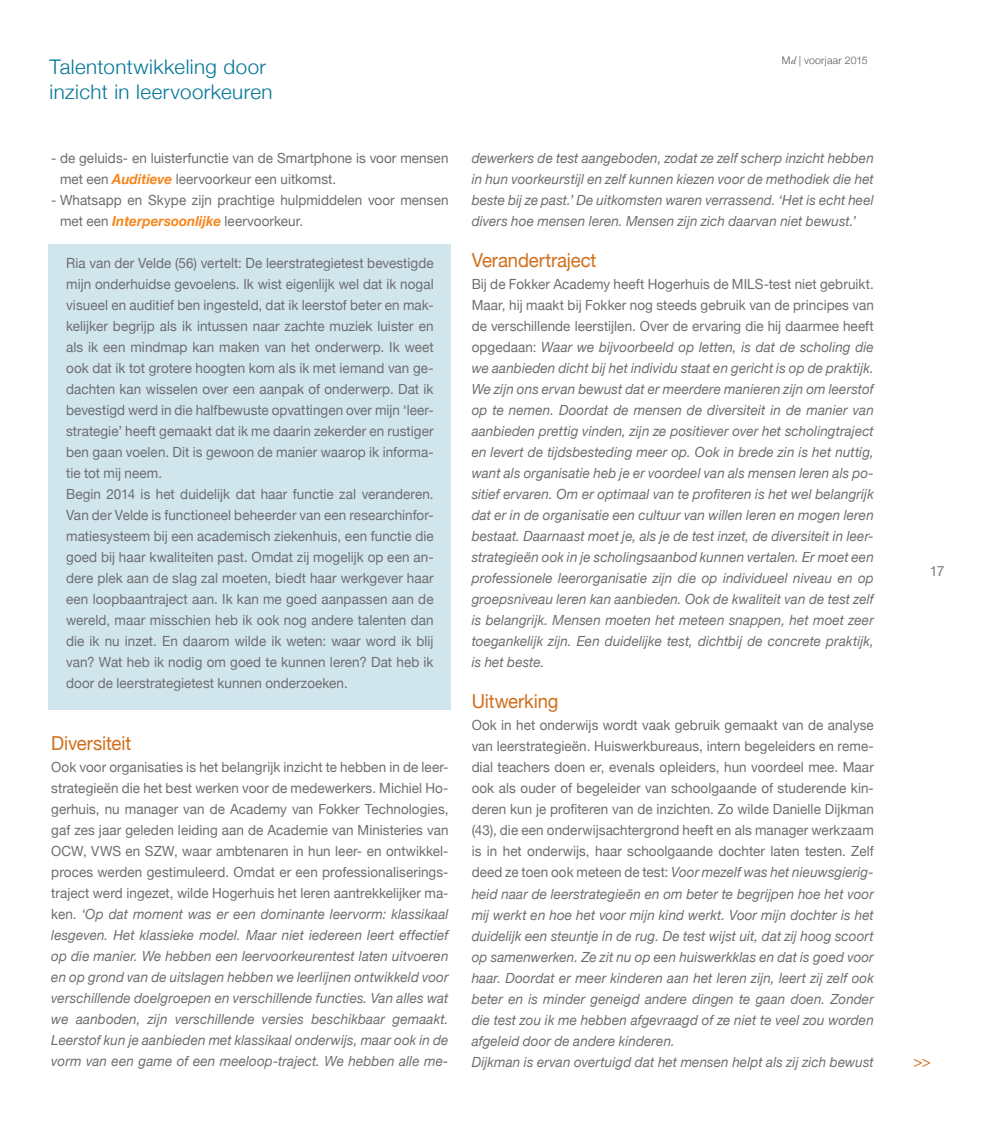
<style>
.page{position:relative;width:993px;height:1141px;background:#fff}
.page>*{position:absolute;margin:0;border:0;box-sizing:border-box;transform-origin:0 0}
.t1{font:300 20.12px/24.5px "Helvetica Neue";letter-spacing:.02em;color:#007597}
.t2{font:19.25px "Helvetica Neue";letter-spacing:-.005em;color:#d06f1a;scale:.96 1}
.t3{font:15.75px "Helvetica Neue";color:#d06f1a;scale:.96 1}
.t4{font:italic 14px/21px "Helvetica Neue";letter-spacing:.01em;color:#6d6e71;text-align:justify;scale:.96 1}
.t5{font:14px/21px "Helvetica Neue";letter-spacing:.005em;color:#6d6e71;scale:.96 1}
.t6{font:14px "Helvetica Neue";color:#77787b}
.t7{font:300 10.5px "Helvetica Neue";letter-spacing:.025em;color:#58595b}
.s1{font-family:"Adobe Garamond Pro";font-weight:400;font-style:italic}
.s2{font-weight:700;font-style:italic;color:#f6861f}
.s3{font-style:normal}
</style>
<div class="page">
<div style="left:49px;top:244px;width:402px;height:466px;background:#d1e5ed"></div>
<h1 class="t1" style="left:50px;top:54px;width:224px">Talentontwikkeling door inzicht in leervoorkeuren</h1>
<p class="t7" style="left:781px;top:54px;width:87px">M<span class="s1">d</span> | voorjaar 2015</p>
<p class="t5" style="left:60px;top:148px;width:406px;text-indent:-9px">- de geluids- en luisterfunctie van de Smartphone is voor mensen met een <span class="s2">Auditieve</span> leervoorkeur een uitkomst.</p>
<p class="t5" style="left:60px;top:190px;width:406px;text-indent:-9px">- Whatsapp en Skype zijn prachtige hulpmiddelen voor mensen met een <span class="s2">Interpersoonlijke</span> leervoorkeur.</p>
<p class="t5" style="left:66px;top:253px;width:384px">Ria van der Velde (56) vertelt: De leerstrategietest bevestigde mijn onderhuidse gevoelens. Ik wist eigenlijk wel dat ik nogal visueel en auditief ben ingesteld, dat ik leerstof beter en mak&shy;kelijker begrijp als ik intussen naar zachte muziek luister en als ik een mindmap kan maken van het onderwerp. Ik weet ook dat ik tot grotere hoogten kom als ik met iemand van ge&shy;dachten kan wisselen over een aanpak of onderwerp. Dat ik bevestigd werd in die halfbewuste opvattingen over mijn ‘leer&shy;strategie’ heeft gemaakt dat ik me daarin zekerder en rustiger ben gaan voelen. Dit is gewoon de manier waarop ik informa&shy;tie tot mij neem.<br>Begin 2014 is het duidelijk dat haar functie zal veranderen.<br>Van der Velde is functioneel beheerder van een researchinfor&shy;matiesysteem bij een academisch ziekenhuis, een functie die goed bij haar kwaliteiten past. Omdat zij mogelijk op een an&shy;dere plek aan de slag zal moeten, biedt haar werkgever haar een loopbaantraject aan. Ik kan me goed aanpassen aan de wereld, maar misschien heb ik ook nog andere talenten dan die ik nu inzet. En daarom wilde ik weten: waar word ik blij van? Wat heb ik nodig om goed te kunnen leren? Dat heb ik door de leerstrategietest kunnen onderzoeken.</p>
<h2 class="t2" style="left:51px;top:731px;width:85px">Diversiteit</h2>
<p class="t4" style="left:51px;top:757px;width:415px"><span class="s3">Ook voor organisaties is het belangrijk inzicht te hebben in de leer&shy;strategieën die het best werken voor de medewerkers. Michiel Ho&shy;gerhuis, nu manager van de Academy van Fokker Technologies, gaf zes jaar geleden leiding aan de Academie van Ministeries van OCW, VWS en SZW, waar ambtenaren in hun leer- en ontwikkel&shy;proces werden gestimuleerd. Omdat er een professionaliserings&shy;traject werd ingezet, wilde Hogerhuis het leren aantrekkelijker ma&shy;ken.</span> ‘Op dat moment was er een dominante leervorm: klassikaal lesgeven. Het klassieke model. Maar niet iedereen leert effectief op die manier. We hebben een leervoorkeurentest laten uitvoeren en op grond van de uitslagen hebben we leerlijnen ontwikkeld voor verschillende doelgroepen en verschillende functies. Van alles wat we aanboden, zijn verschillende versies beschikbaar gemaakt.<br>Leerstof kun je aanbieden met klassikaal onderwijs, maar ook in de vorm van een game of een meeloop-traject. We hebben alle me-</p>
<p class="t4" style="left:471px;top:148px;width:420px">dewerkers de test aangeboden, zodat ze zelf scherp inzicht hebben in hun voorkeurstijl en zelf kunnen kiezen voor de methodiek die het beste bij ze past.’ De uitkomsten waren verrassend. ‘Het is echt heel divers hoe mensen leren. Mensen zijn zich daarvan niet bewust.’</p>
<h2 class="t2" style="left:471px;top:248px;width:131px">Verandertraject</h2>
<p class="t4" style="left:471px;top:274px;width:420px"><span class="s3">Bij de Fokker Academy heeft Hogerhuis de MILS-test niet gebruikt.<br>Maar, hij maakt bij Fokker nog steeds gebruik van de principes van de verschillende leerstijlen. Over de ervaring die hij daarmee heeft opgedaan:</span> Waar we bijvoorbeeld op letten, is dat de scholing die we aanbieden dicht bij het individu staat en gericht is op de praktijk.<br>We zijn ons ervan bewust dat er meerdere manieren zijn om leerstof op te nemen. Doordat de mensen de diversiteit in de manier van aanbieden prettig vinden, zijn ze positiever over het scholingtraject en levert de tijdsbesteding meer op. Ook in brede zin is het nuttig, want als organisatie heb je er voordeel van als mensen leren als po&shy;sitief ervaren. Om er optimaal van te profiteren is het wel belangrijk dat er in de organisatie een cultuur van willen leren en mogen leren bestaat. Daarnaast moet je, als je de test inzet, de diversiteit in leer&shy;strategieën ook in je scholingsaanbod kunnen vertalen. Er moet een professionele leerorganisatie zijn die op individueel niveau en op groepsniveau leren kan aanbieden. Ook de kwaliteit van de test zelf is belangrijk. Mensen moeten het meteen snappen, het moet zeer toegankelijk zijn. Een duidelijke test, dichtbij de concrete praktijk, is het beste.</p>
<h2 class="t2" style="left:471px;top:689px;width:92px">Uitwerking</h2>
<p class="t4" style="left:471px;top:715px;width:420px;text-align:left"><span class="s3">Ook in het onderwijs wordt vaak gebruik gemaakt van de analyse van leerstrategieën. Huiswerkbureaus, intern begeleiders en reme&shy;dial teachers doen er, evenals opleiders, hun voordeel mee. Maar ook als ouder of begeleider van schoolgaande of studerende kin&shy;deren kun je profiteren van de inzichten. Zo wilde Danielle Dijkman (43), die een onderwijsachtergrond heeft en als manager werkzaam is in het onderwijs, haar schoolgaande dochter laten testen. Zelf deed ze toen ook meteen de test:</span> Voor mezelf was het nieuwsgierig&shy;heid naar de leerstrategieën en om beter te begrijpen hoe het voor mij werkt en hoe het voor mijn kind werkt. Voor mijn dochter is het duidelijk een steuntje in de rug. De test wijst uit, dat zij hoog scoort op samenwerken. Ze zit nu op een huiswerkklas en dat is goed voor haar. Doordat er meer kinderen aan het leren zijn, leert zij zelf ook beter en is minder geneigd andere dingen te gaan doen. Zonder die test zou ik me hebben afgevraagd of ze niet te veel zou worden afgeleid door de andere kinderen.<br>Dijkman is ervan overtuigd dat het mensen helpt als zij zich bewust</p>
<p class="t6" style="left:929px;top:563px;width:16px">17</p>
<p class="t3" style="left:913px;top:1052px;width:20px">&gt;&gt;</p>
</div>
